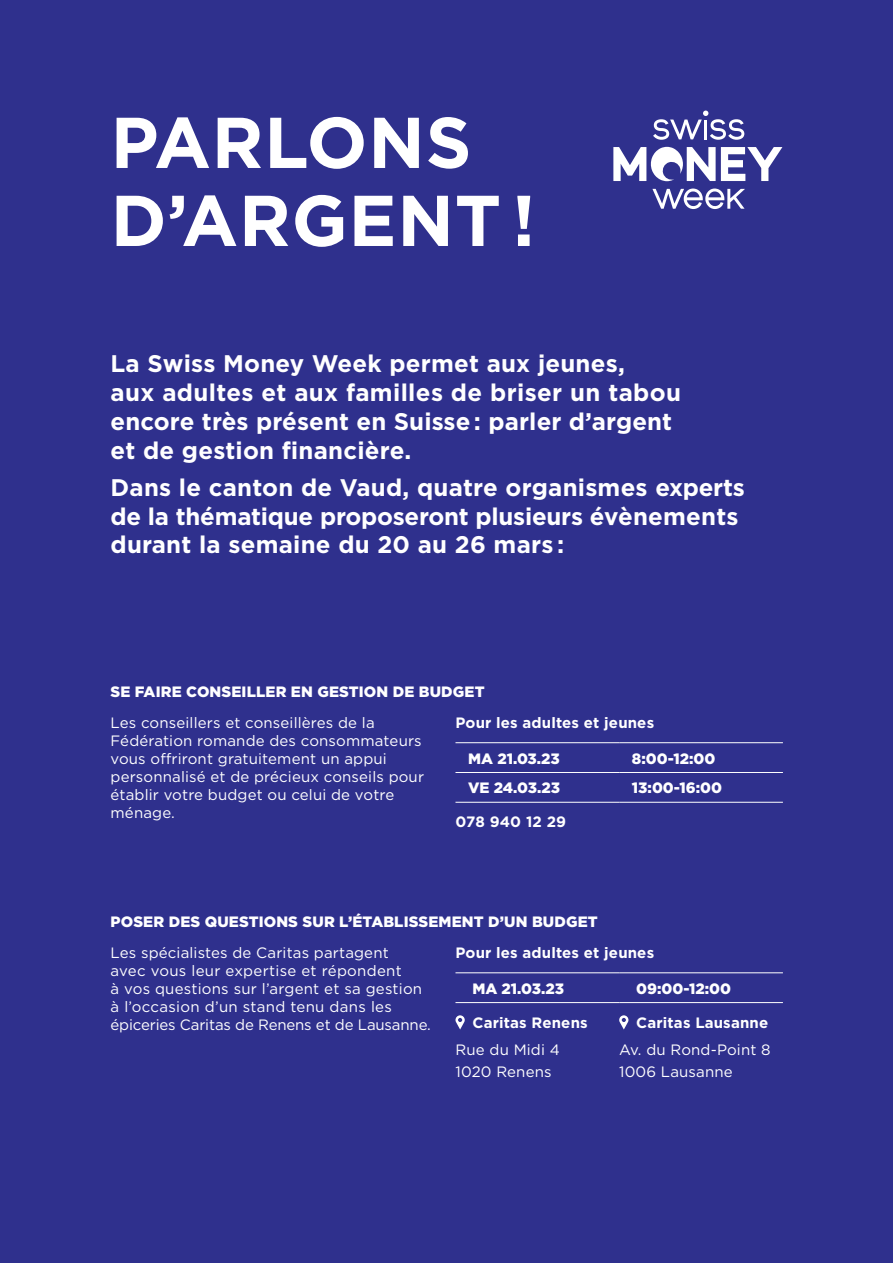
<style>
.page{position:relative;width:893px;height:1263px;background:#2f308d}
.page>*{position:absolute;margin:0;border:0;box-sizing:border-box;transform-origin:0 0}
.T1{font:700 71.7px/78px "Gotham";letter-spacing:.01em;color:#fff}
.chapeau{font:700 24px/28.8px "Gotham";letter-spacing:.01em;color:#fff}
.texte_courant{font:15px/18px "Gotham";letter-spacing:.01em;color:#fff}
.T2{font:900 15px "Gotham";letter-spacing:.01em;color:#fff}
.date{font:900 15px "Gotham";color:#fff}
.pour{font:700 15px "Gotham";letter-spacing:.01em;color:#fff}
.contact{font:700 15px "Gotham";letter-spacing:.01em;color:#fff}
</style>
<div class="page">
<hr style="left:455px;top:742px;width:164px;height:1px;background:#fff">
<hr style="left:619px;top:742px;width:164px;height:1px;background:#fff">
<hr style="left:455px;top:772px;width:164px;height:1px;background:#fff">
<hr style="left:619px;top:772px;width:164px;height:1px;background:#fff">
<hr style="left:455px;top:802px;width:164px;height:1px;background:#fff">
<hr style="left:619px;top:802px;width:164px;height:1px;background:#fff">
<hr style="left:455px;top:972px;width:164px;height:1px;background:#fff">
<hr style="left:619px;top:972px;width:164px;height:1px;background:#fff">
<hr style="left:455px;top:1002px;width:164px;height:1px;background:#fff">
<hr style="left:619px;top:1002px;width:164px;height:1px;background:#fff">
<svg style="left:455px;top:1015px;width:10px;height:14px"></svg>
<svg style="left:619px;top:1015px;width:9px;height:14px"></svg>
<svg style="left:652px;top:189px;width:93px;height:20px"></svg>
<svg style="left:653px;top:111px;width:91px;height:29px"></svg>
<svg style="left:613px;top:147px;width:169px;height:34px"></svg>
<p class="T1" style="left:111px;top:103px;width:426px">PARLONS<br>D’ARGENT !</p>
<p class="chapeau" style="left:111px;top:349px;width:572px">La Swiss Money Week permet aux jeunes,<br>aux adultes et aux familles de briser un tabou encore très présent en Suisse : parler d’argent et de gestion financière.</p>
<p class="chapeau" style="left:111px;top:473px;width:636px">Dans le canton de Vaud, quatre organismes experts de la thématique proposeront plusieurs évènements durant la semaine du 20 au 26 mars :</p>
<p class="T2" style="left:111px;top:681px;width:376px">SE FAIRE CONSEILLER EN GESTION DE BUDGET</p>
<p class="texte_courant" style="left:111px;top:713px;width:315px">Les conseillers et conseillères de la Fédération romande des consommateurs vous offriront gratuitement un appui personnalisé et de précieux conseils pour établir votre budget ou celui de votre ménage.</p>
<p class="pour" style="left:455px;top:712px;width:200px">Pour les adultes et jeunes</p>
<p class="date" style="left:468px;top:748px;width:93px">MA 21.03.23</p>
<p class="date" style="left:632px;top:748px;width:85px">8:00-12:00</p>
<p class="date" style="left:468px;top:778px;width:93px">VE 24.03.23</p>
<p class="date" style="left:632px;top:778px;width:92px">13:00-16:00</p>
<p class="contact" style="left:455px;top:812px;width:112px">078 940 12 29</p>
<p class="T2" style="left:111px;top:911px;width:489px">POSER DES QUESTIONS SUR L’ÉTABLISSEMENT D’UN BUDGET</p>
<p class="texte_courant" style="left:111px;top:943px;width:322px">Les spécialistes de Caritas partagent<br>avec vous leur expertise et répondent<br>à vos questions sur l’argent et sa gestion à l’occasion d’un stand tenu dans les épiceries Caritas de Renens et de Lausanne.</p>
<p class="pour" style="left:455px;top:943px;width:200px">Pour les adultes et jeunes</p>
<p class="date" style="left:472px;top:978px;width:93px">MA 21.03.23</p>
<p class="date" style="left:636px;top:978px;width:96px">09:00-12:00</p>
<p class="contact" style="left:473px;top:1013px;width:117px">Caritas Renens</p>
<p class="texte_courant" style="left:455px;top:1040px;width:106px">Rue du Midi 4</p>
<p class="texte_courant" style="left:455px;top:1062px;width:98px">1020 Renens</p>
<p class="contact" style="left:636px;top:1013px;width:133px">Caritas Lausanne</p>
<p class="texte_courant" style="left:619px;top:1040px;width:153px">Av. du Rond-Point 8</p>
<p class="texte_courant" style="left:619px;top:1062px;width:115px">1006 Lausanne</p>
</div>
